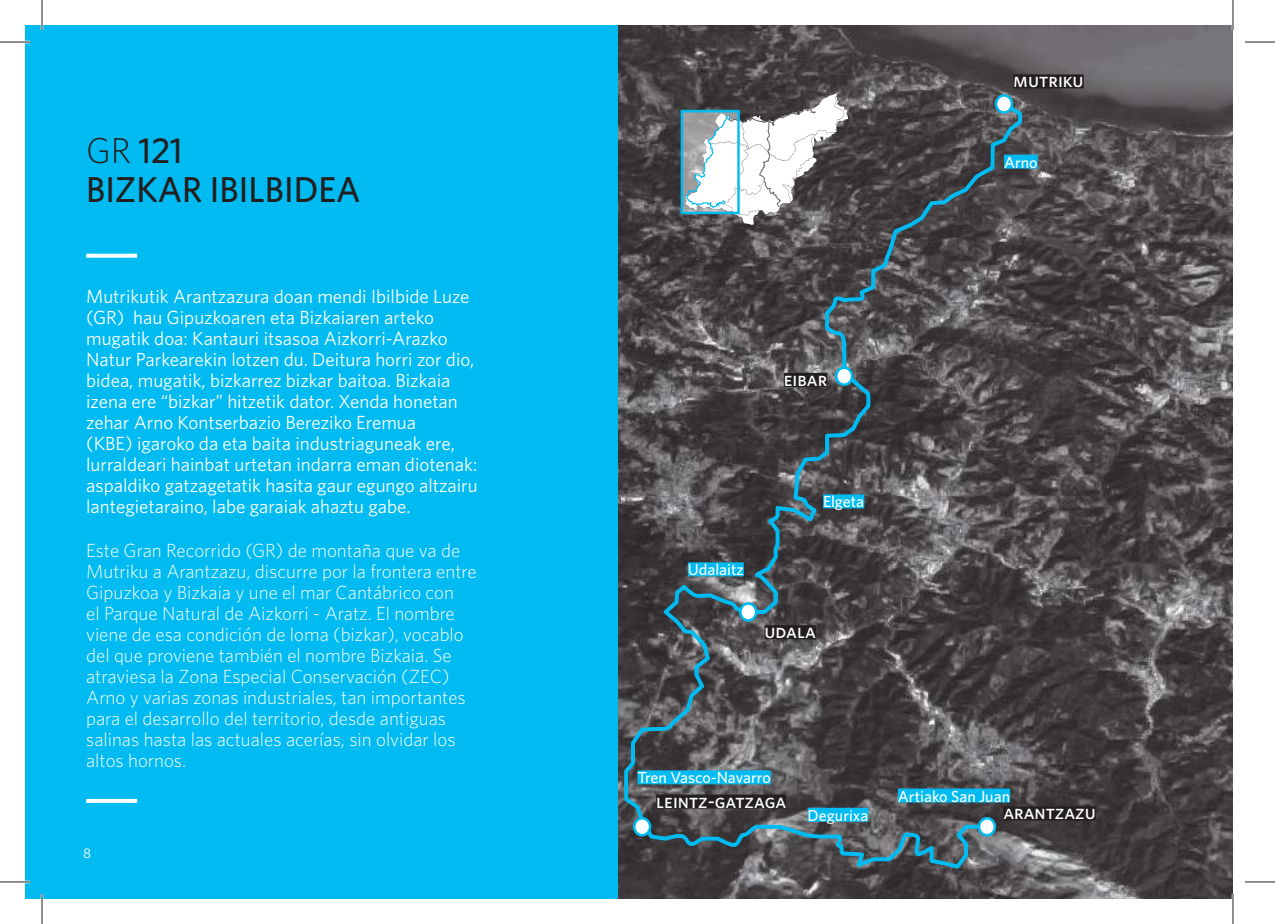
<style>
.page{position:relative;width:1275px;height:924px;background:#fff}
.page>*{position:absolute;margin:0;border:0;box-sizing:border-box;transform-origin:0 0}
.t1{font:500 36px/39.8px "Whitney HTF";color:#241f1f}
.t2{font:20px "Whitney HTF Medium SC";color:#fff}
.t3{font:19px/21px "Whitney HTF";color:#fff}
.t4{font:300 19px/21px "Whitney HTF";color:#fff}
.t5{font:500 16px "Whitney HTF";color:#fff}
.t6{font:14px "Whitney HTF";color:#fff}
.s1{font-family:"Whitney HTF Light SC";font-weight:400}
</style>
<div class="page">
<img style="left:617px;top:25px;width:616px;height:873px">
<div style="left:25px;top:25px;width:592px;height:873px;background:#00bbf2"></div>
<svg style="left:86px;top:253px;width:51px;height:4px"></svg>
<svg style="left:86px;top:798px;width:51px;height:4px"></svg>
<svg style="left:685px;top:93px;width:163px;height:5px"></svg>
<div style="left:1003px;top:806px;width:92px;height:14px;background:#241f1f"></div>
<div style="left:1004px;top:154px;width:33px;height:14px;background:#00bbf2"></div>
<div style="left:1013px;top:74px;width:70px;height:14px;background:#241f1f"></div>
<svg style="left:622px;top:98px;width:402px;height:773px;background:#52575a"></svg>
<div style="left:739px;top:602px;width:18px;height:19px;background:#fff;border:3px solid #00bbf2;border-radius:50%"></div>
<div style="left:633px;top:816px;width:18px;height:20px;background:#fff;border:3px solid #00bbf2;border-radius:50%"></div>
<div style="left:977px;top:816px;width:19px;height:20px;background:#fff;border:3px solid #00bbf2;border-radius:50%"></div>
<div style="left:835px;top:366px;width:18px;height:20px;background:#fff;border:3px solid #00bbf2;border-radius:50%"></div>
<div style="left:994px;top:94px;width:19px;height:20px;background:#fff;border:3px solid #00bbf2;border-radius:50%"></div>
<hr style="left:0;top:41px;width:30px;height:2px;background:#fff">
<hr style="left:0;top:880px;width:30px;height:2px;background:#fff">
<hr style="left:41px;top:0;width:2px;height:30px;background:#fff">
<hr style="left:41px;top:893px;width:2px;height:30px;background:#fff">
<hr style="left:1231px;top:0;width:3px;height:30px;background:#fff">
<hr style="left:1231px;top:893px;width:3px;height:30px;background:#fff">
<hr style="left:0;top:42px;width:30px;height:1px;background:#241f1f">
<hr style="left:1245px;top:42px;width:30px;height:1px;background:#241f1f">
<hr style="left:0;top:881px;width:30px;height:1px;background:#241f1f">
<hr style="left:1245px;top:881px;width:30px;height:1px;background:#241f1f">
<hr style="left:42px;top:0;width:1px;height:30px;background:#241f1f">
<hr style="left:42px;top:893px;width:1px;height:30px;background:#241f1f">
<hr style="left:1232px;top:0;width:1px;height:30px;background:#241f1f">
<hr style="left:1232px;top:893px;width:1px;height:30px;background:#241f1f">
<h1 class="t1" style="left:86px;top:129px;width:276px"><span class="s1">GR</span> 121<br>BIZKAR IBILBIDEA</h1>
<p class="t3" style="left:86px;top:285px;width:393px">Mutrikutik Arantzazura doan mendi Ibilbide Luze (GR) hau Gipuzkoaren eta Bizkaiaren arteko mugatik doa: Kantauri itsasoa Aizkorri-Arazko Natur Parkearekin lotzen du. Deitura horri zor dio, bidea, mugatik, bizkarrez bizkar baitoa. Bizkaia izena ere “bizkar” hitzetik dator. Xenda honetan zehar Arno Kontserbazio Bereziko Eremua<br>(KBE) igaroko da eta baita industriaguneak ere, lurraldeari hainbat urtetan indarra eman diotenak: aspaldiko gatzagetatik hasita gaur egungo altzairu lantegietaraino, labe garaiak ahaztu gabe.</p>
<p class="t4" style="left:86px;top:539px;width:392px">Este Gran Recorrido (GR) de montaña que va de Mutriku a Arantzazu, discurre por la frontera entre Gipuzkoa y Bizkaia y une el mar Cantábrico con<br>el Parque Natural de Aizkorri - Aratz. El nombre viene de esa condición de loma (bizkar), vocablo del que proviene también el nombre Bizkaia. Se atraviesa la Zona Especial Conservación (ZEC)<br>Arno y varias zonas industriales, tan importantes para el desarrollo del territorio, desde antiguas salinas hasta las actuales acerías, sin olvidar los altos hornos.</p>
<p class="t6" style="left:83px;top:844px;width:9px">8</p>
<p class="t2" style="left:1013px;top:69px;width:72px">mutriku</p>
<p class="t5" style="left:1004px;top:152px;width:35px">Arno</p>
<p class="t2" style="left:784px;top:367px;width:45px">eibar</p>
<p class="t5" style="left:688px;top:560px;width:57px">Udalaitz</p>
<p class="t5" style="left:823px;top:492px;width:43px">Elgeta</p>
<p class="t2" style="left:764px;top:619px;width:53px">udala</p>
<p class="t5" style="left:637px;top:767px;width:135px">Tren Vasco-Navarro</p>
<p class="t2" style="left:656px;top:788px;width:131px">leintz-gatzaga</p>
<p class="t5" style="left:807px;top:805px;width:62px">Degurixa</p>
<p class="t5" style="left:898px;top:786px;width:114px">Artiako San Juan</p>
<p class="t2" style="left:1003px;top:800px;width:94px">arantzazu</p>
</div>
